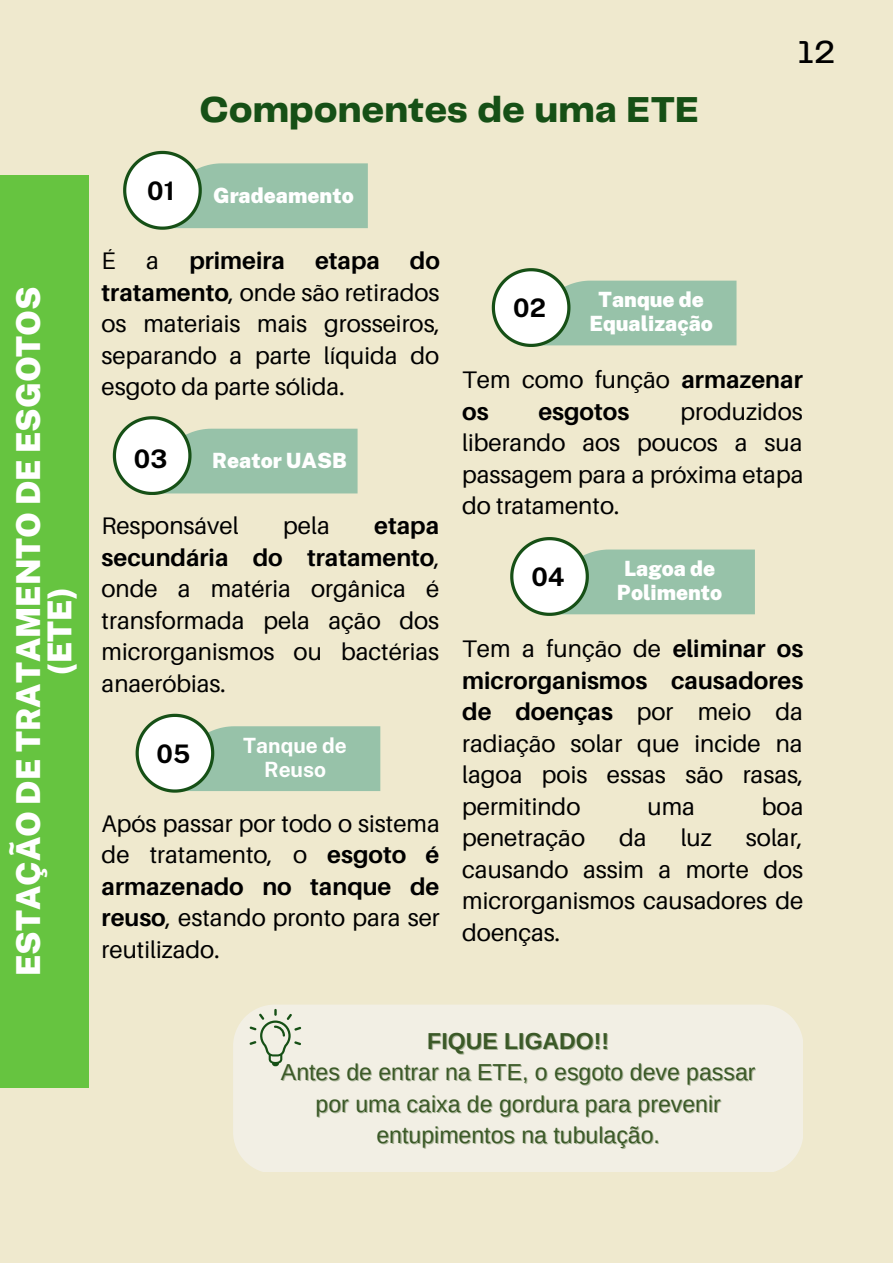
<style>
.page{position:relative;width:893px;height:1264px;background:#fff}
.page>*{position:absolute;margin:0;border:0;box-sizing:border-box;transform-origin:0 0}
.t1{font:800 37.5px "Telegraf";color:#165016}
.t2{font:900 33px/31.5px "Public Sans";color:#fff;text-align:center}
.t3{font:500 33px "Telegraf";color:#000}
.t4{font:700 25.5px "Public Sans";color:#000}
.t5{font:24px/31.5px "Aileron";color:#000;text-align:justify}
.t6{font:700 24px "Aileron";color:#000}
.t7{font:23.1px/31.5px "Arimo";color:#3b5927;text-align:center}
.t8{font:700 23.1px "Arimo";color:#3b5927}
.t9{font:900 21px/23.5px "Public Sans";color:#fff;text-align:center}
.t10{font:700 21px/23.5px "Public Sans";color:#fff;text-align:center}
.s1{font-weight:700}
</style>
<div class="page">
<div style="left:0;top:0;width:892px;height:1262px;background:#efe9ce"></div>
<div style="left:233px;top:1005px;width:569px;height:166px;background:#f2efe4"></div>
<svg style="left:249px;top:1008px;width:52px;height:58px;background:#d3d8c7"></svg>
<svg style="left:123px;top:151px;width:245px;height:78px"></svg>
<svg style="left:113px;top:416px;width:244px;height:79px"></svg>
<svg style="left:136px;top:713px;width:244px;height:79px"></svg>
<svg style="left:491px;top:268px;width:245px;height:79px"></svg>
<svg style="left:510px;top:537px;width:244px;height:78px"></svg>
<div style="left:0;top:175px;width:89px;height:912px;background:#66c440"></div>
<h2 class="t2" style="left:12px;top:976px;width:691px;rotate:-90deg">ESTAÇÃO DE TRATAMENTO DE ESGOTOS (ETE)</h2>
<h1 class="t1" style="left:199px;top:93px;width:501px">Componentes de uma ETE</h1>
<p class="t4" style="left:147px;top:175px;width:29px">01</p>
<p class="t9" style="left:213px;top:183px;width:142px">Gradeamento</p>
<h2 class="t3" style="left:797px;top:38px;width:39px">12</h2>
<p class="t5" style="left:102px;top:245px;width:16px">É</p>
<p class="t5" style="left:146px;top:245px;width:14px">a</p>
<p class="t5" style="left:102px;top:245px;width:340px;text-indent:88px"><span class="s1">primeira etapa do tratamento</span>, onde são retirados os materiais mais grosseiros, separando a parte líquida do esgoto da parte sólida.</p>
<p class="t4" style="left:134px;top:444px;width:35px">03</p>
<p class="t9" style="left:212px;top:448px;width:136px">Reator UASB</p>
<p class="t5" style="left:102px;top:509px;width:139px">Responsável</p>
<p class="t5" style="left:283px;top:509px;width:48px">pela</p>
<p class="t5" style="left:102px;top:509px;width:339px;text-indent:273px"><span class="s1">etapa secundária do tratamento</span>, onde a matéria orgânica é transformada pela ação dos microrganismos ou bactérias anaeróbias.</p>
<p class="t4" style="left:156px;top:738px;width:35px">05</p>
<p class="t10" style="left:243px;top:733px;width:105px">Tanque de<br>Reuso</p>
<p class="t5" style="left:102px;top:807px;width:340px">Após passar por todo o sistema de tratamento, o <span class="s1">esgoto é armazenado no tanque de reuso</span>, estando pronto para ser reutilizado.</p>
<p class="t4" style="left:513px;top:293px;width:34px">02</p>
<p class="t9" style="left:589px;top:288px;width:125px">Tanque de<br>Equalização</p>
<p class="t5" style="left:462px;top:363px;width:342px">Tem como função <span class="s1">armazenar os</span></p>
<p class="t5" style="left:462px;top:395px;width:342px;text-indent:218px">produzidos liberando aos poucos a sua passagem para a próxima etapa do tratamento.</p>
<p class="t6" style="left:538px;top:396px;width:92px">esgotos</p>
<p class="t4" style="left:531px;top:561px;width:35px">04</p>
<p class="t9" style="left:617px;top:557px;width:107px">Lagoa de<br>Polimento</p>
<p class="t5" style="left:462px;top:632px;width:342px">Tem a função de <span class="s1">eliminar os microrganismos causadores de doenças</span> por meio da radiação solar que incide na lagoa pois essas são rasas, permitindo</p>
<p class="t5" style="left:647px;top:790px;width:49px">uma</p>
<p class="t5" style="left:762px;top:790px;width:43px">boa</p>
<p class="t5" style="left:462px;top:821px;width:342px;text-indent:284px">solar, causando assim a morte dos microrganismos causadores de doenças.</p>
<p class="t5" style="left:462px;top:821px;width:124px">penetração</p>
<p class="t5" style="left:619px;top:821px;width:29px">da</p>
<p class="t5" style="left:680px;top:821px;width:33px">luz</p>
<p class="t8" style="left:427px;top:1027px;width:183px">FIQUE LIGADO!!</p>
<p class="t7" style="left:281px;top:1056px;width:476px">Antes de entrar na ETE, o esgoto deve passar por uma caixa de gordura para prevenir entupimentos na tubulação.</p>
</div>
